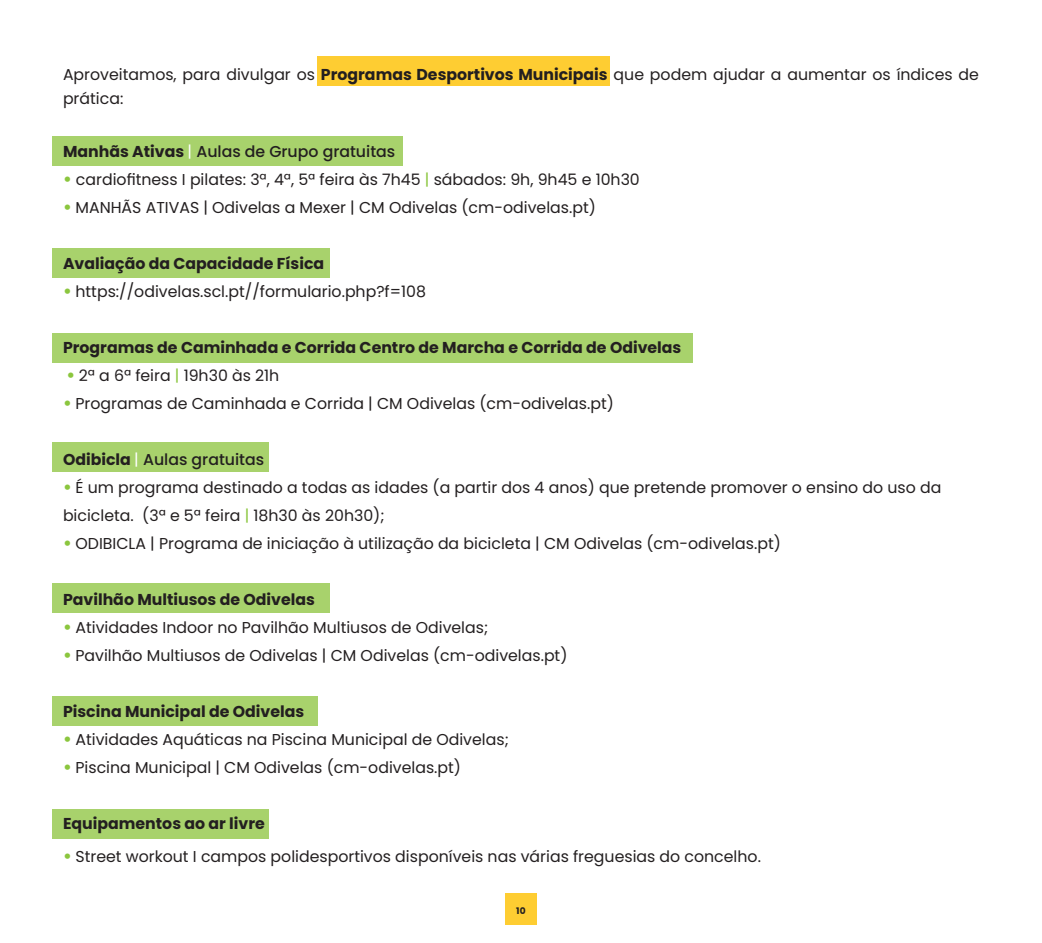
<style>
.page{position:relative;width:1042px;height:943px;background:#fff}
.page>*{position:absolute;margin:0;border:0;box-sizing:border-box;transform-origin:0 0}
.t1{font:15.75px/24.5px "Poppins";color:#231f20}
.t2{font:700 15.75px "Poppins";color:#231f20}
.t3{font:500 15.75px "Poppins";color:#231f20}
.t4{font:700 9.1px "Poppins";color:#231f20}
.s1{font-weight:700}
.s2{font-weight:400;color:#fff}
.s3{font-weight:700;font-size:17.5px;color:#8bc63e}
.s4{color:#8bc63e}
</style>
<div class="page">
<div style="left:505px;top:893px;width:32px;height:31px;background:#fecd32"></div>
<div style="left:52px;top:136px;width:351px;height:30px;background:#a8d26c"></div>
<div style="left:52px;top:248px;width:278px;height:29px;background:#a8d26c"></div>
<div style="left:52px;top:333px;width:640px;height:29px;background:#a8d26c"></div>
<div style="left:52px;top:442px;width:217px;height:29px;background:#a8d26c"></div>
<div style="left:52px;top:583px;width:278px;height:29px;background:#a8d26c"></div>
<div style="left:52px;top:696px;width:265px;height:29px;background:#a8d26c"></div>
<div style="left:52px;top:809px;width:217px;height:29px;background:#a8d26c"></div>
<div style="left:317px;top:57px;width:293px;height:29px;background:#fecd32"></div>
<p class="t1" style="left:63px;top:62px;width:917px">Aproveitamos, para divulgar os <span class="s1">Programas Desportivos Municipais</span> que podem ajudar a aumentar os índices de prática:</p>
<p class="t3" style="left:63px;top:142px;width:334px"><span class="s1">Manhãs Ativas</span> <span class="s2">|</span> Aulas de Grupo gratuitas</p>
<p class="t1" style="left:63px;top:167px;width:578px"><span class="s3">•</span> cardiofitness I pilates: 3ª, 4ª, 5ª feira às 7h45 <span class="s4">|</span> sábados: 9h, 9h45 e 10h30</p>
<p class="t1" style="left:63px;top:195px;width:534px"><span class="s3">•</span> MANHÃS ATIVAS | Odivelas a Mexer | CM Odivelas (cm-odivelas.pt)</p>
<p class="t2" style="left:63px;top:254px;width:263px">Avaliação da Capacidade Física</p>
<p class="t1" style="left:63px;top:279px;width:364px"><span class="s3">•</span> https://odivelas.scl.pt//formulario.php?f=108</p>
<p class="t2" style="left:63px;top:338px;width:620px">Programas de Caminhada e Corrida Centro de Marcha e Corrida de Odivelas</p>
<p class="t1" style="left:66px;top:363px;width:214px"><span class="s3">•</span> 2ª a 6ª feira <span class="s4">|</span> 19h30 às 21h</p>
<p class="t1" style="left:63px;top:391px;width:552px"><span class="s3">•</span> Programas de Caminhada e Corrida | CM Odivelas (cm-odivelas.pt)</p>
<p class="t3" style="left:63px;top:450px;width:203px"><span class="s1">Odibicla</span> <span class="s2">|</span> Aulas gratuitas</p>
<p class="t1" style="left:63px;top:473px;width:880px;line-height:28px"><span class="s3">•</span> É um programa destinado a todas as idades (a partir dos 4 anos) que pretende promover o ensino do uso da bicicleta. (3ª e 5ª feira <span class="s4">|</span> 18h30 às 20h30);</p>
<p class="t1" style="left:63px;top:531px;width:719px"><span class="s3">•</span> ODIBICLA | Programa de iniciação à utilização da bicicleta | CM Odivelas (cm-odivelas.pt)</p>
<p class="t2" style="left:63px;top:590px;width:253px">Pavilhão Multiusos de Odivelas</p>
<p class="t1" style="left:63px;top:615px;width:427px"><span class="s3">•</span> Atividades Indoor no Pavilhão Multiusos de Odivelas;</p>
<p class="t1" style="left:63px;top:643px;width:506px"><span class="s3">•</span> Pavilhão Multiusos de Odivelas | CM Odivelas (cm-odivelas.pt)</p>
<p class="t2" style="left:63px;top:702px;width:243px">Piscina Municipal de Odivelas</p>
<p class="t1" style="left:63px;top:727px;width:447px"><span class="s3">•</span> Atividades Aquáticas na Piscina Municipal de Odivelas;</p>
<p class="t1" style="left:63px;top:755px;width:400px"><span class="s3">•</span> Piscina Municipal | CM Odivelas (cm-odivelas.pt)</p>
<p class="t2" style="left:63px;top:814px;width:203px">Equipamentos ao ar livre</p>
<p class="t1" style="left:63px;top:844px;width:699px"><span class="s3">•</span> Street workout I campos polidesportivos disponíveis nas várias freguesias do concelho.</p>
<p class="t4" style="left:516px;top:905px;width:11px">10</p>
</div>
